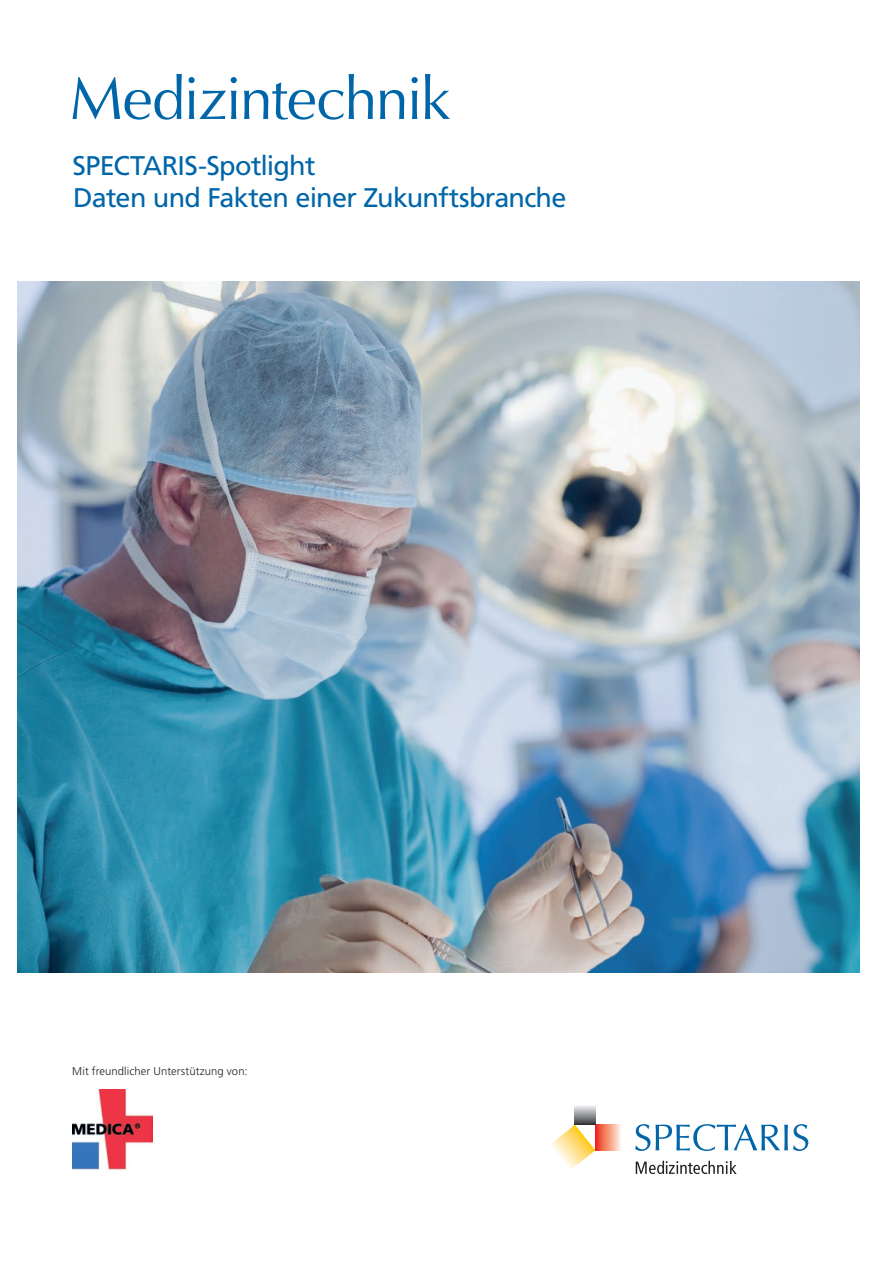
<style>
.page{position:relative;width:893px;height:1263px;background:#fff}
.page>*{position:absolute;margin:0;border:0;box-sizing:border-box;transform-origin:0 0}
.t1{font:60px "Optima";letter-spacing:-.035em;color:#0166a9}
.t2{font:27px "Frutiger LT";letter-spacing:-.03em;color:#0166a9}
.Zwischenüberschrift{font:300 11.25px "Frutiger LT";letter-spacing:.01em;color:#231f20}
</style>
<div class="page">
<img style="left:17px;top:281px;width:842px;height:691px">
<svg style="left:635px;top:1124px;width:15px;height:27px"></svg>
<svg style="left:656px;top:1124px;width:152px;height:27px"></svg>
<div style="left:595px;top:1125px;width:26px;height:25px;background:linear-gradient(to right,#ed2c10,#feedda)"></div>
<svg style="left:575px;top:1106px;width:20px;height:19px"></svg>
<svg style="left:551px;top:1125px;width:44px;height:44px"></svg>
<svg style="left:636px;top:1161px;width:101px;height:13px"></svg>
<img style="left:72px;top:1089px;width:80px;height:81px">
<p class="t1" style="left:70px;top:64px;width:382px">Medizintechnik</p>
<p class="t2" style="left:73px;top:150px;width:244px">SPECTARIS-Spotlight</p>
<p class="t2" style="left:73px;top:182px;width:495px">Daten und Fakten einer Zukunftsbranche</p>
<p class="Zwischenüberschrift" style="left:72px;top:1064px;width:177px">Mit freundlicher Unterstützung von:</p>
</div>
